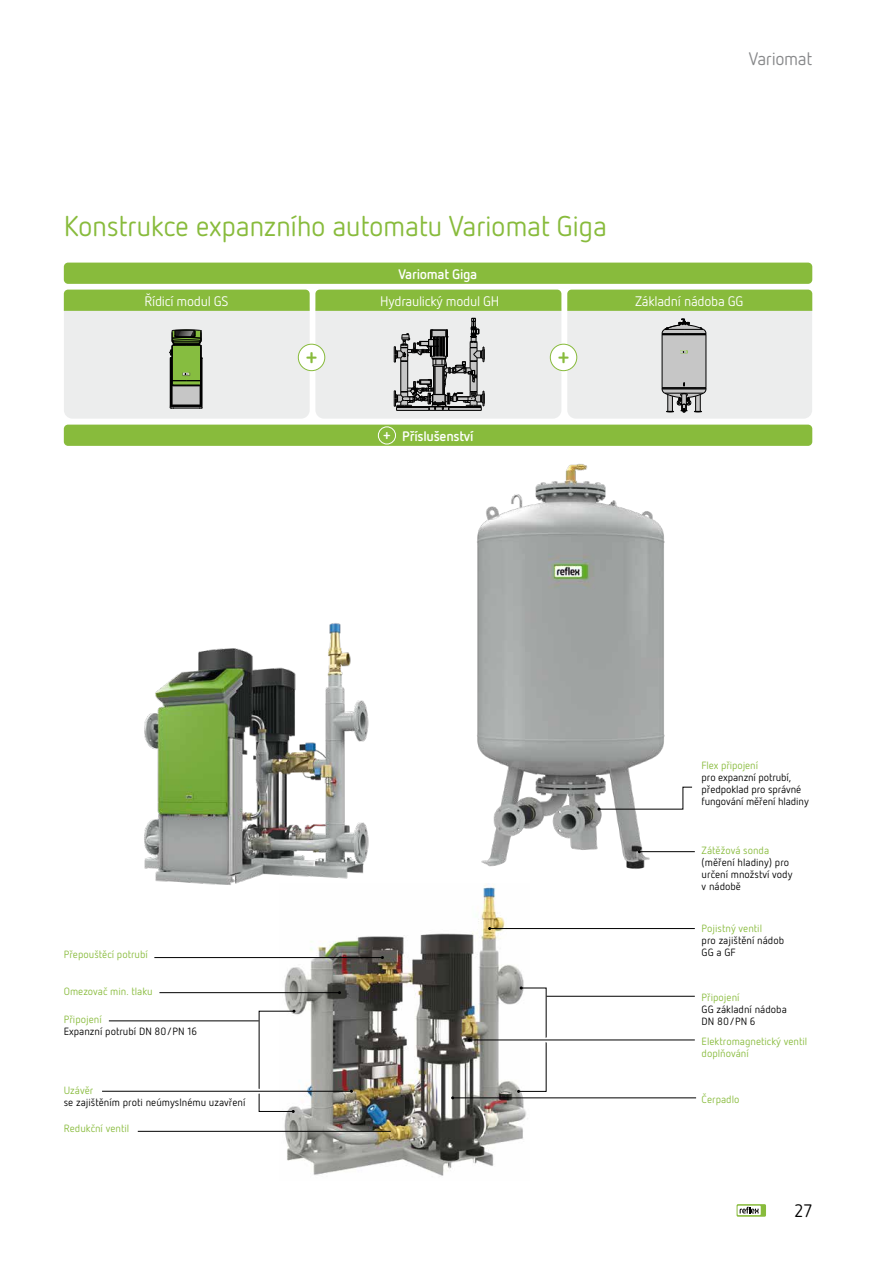
<style>
.page{position:relative;width:893px;height:1263px;background:#fff}
.page>*{position:absolute;margin:0;border:0;box-sizing:border-box;transform-origin:0 0}
.t1{font:28.5px "Netto Pro";letter-spacing:-.015em;color:#88bb3c}
.t2{font:700 21.15px "Netto Pro";color:#88bb3c}
.t3{font:18px "Netto Pro";letter-spacing:-.02em;color:#87888a}
.t4{font:18px "Netto Pro";color:#000}
.t5{font:13.8px "Netto Pro";letter-spacing:-.02em;color:#fff}
.t6{font:700 13.8px "Netto Pro";letter-spacing:-.02em;color:#fff}
.t7{font:10.5px/12px "Netto Pro";color:#000}
.t8{font:10.5px/12px "Netto Pro";color:#88bb3c}
</style>
<div class="page">
<div style="left:64px;top:302px;width:246px;height:117px;background:#eceded;border-radius:9px"></div>
<div style="left:315px;top:302px;width:246px;height:117px;background:#eceded;border-radius:9px"></div>
<div style="left:567px;top:302px;width:245px;height:117px;background:#eceded;border-radius:9px"></div>
<img style="left:280px;top:885px;width:250px;height:291px">
<img style="left:477px;top:464px;width:208px;height:405px">
<img style="left:144px;top:623px;width:236px;height:270px">
<svg style="left:661px;top:319px;width:46px;height:94px"></svg>
<svg style="left:394px;top:318px;width:91px;height:93px"></svg>
<svg style="left:169px;top:330px;width:34px;height:79px;background:#6e8451"></svg>
<svg style="left:256px;top:1010px;width:40px;height:103px"></svg>
<hr style="left:154px;top:957px;width:228px;height:1px;background:#000">
<hr style="left:453px;top:1097px;width:243px;height:1px;background:#000">
<hr style="left:490px;top:928px;width:205px;height:1px;background:#000">
<hr style="left:159px;top:992px;width:181px;height:1px;background:#000">
<hr style="left:102px;top:1091px;width:249px;height:1px;background:#000">
<hr style="left:138px;top:1131px;width:253px;height:1px;background:#000">
<hr style="left:109px;top:1020px;width:150px;height:1px;background:#000">
<hr style="left:546px;top:996px;width:149px;height:1px;background:#000">
<div style="left:64px;top:425px;width:748px;height:21px;background:#88bb3c;border-radius:4px"></div>
<div style="left:378px;top:427px;width:18px;height:17px;border:1px solid #fff;border-radius:50%"></div>
<svg style="left:517px;top:986px;width:32px;height:107px"></svg>
<hr style="left:469px;top:1039px;width:226px;height:1px;background:#000">
<hr style="left:639px;top:851px;width:56px;height:1px;background:#000">
<svg style="left:597px;top:786px;width:96px;height:25px"></svg>
<div style="left:64px;top:290px;width:497px;height:21px;background:#88bb3c"></div>
<div style="left:64px;top:263px;width:748px;height:21px;background:#88bb3c;border-radius:4px"></div>
<div style="left:567px;top:290px;width:245px;height:21px;background:#88bb3c"></div>
<div style="left:298px;top:344px;width:27px;height:27px;background:#fff;border-radius:50%"></div>
<div style="left:298px;top:344px;width:27px;height:27px;border:1px solid #88bb3c;border-radius:50%"></div>
<div style="left:550px;top:344px;width:27px;height:27px;background:#fff;border-radius:50%"></div>
<div style="left:550px;top:344px;width:27px;height:27px;border:1px solid #88bb3c;border-radius:50%"></div>
<svg style="left:737px;top:1204px;width:29px;height:13px"></svg>
<svg style="left:737px;top:1206px;width:24px;height:9px"></svg>
<svg style="left:740px;top:1207px;width:19px;height:6px"></svg>
<h3 class="t3" style="left:749px;top:47px;width:65px">Variomat</h3>
<h1 class="t1" style="left:64px;top:207px;width:545px">Konstrukce expanzního automatu Variomat Giga</h1>
<h3 class="t6" style="left:398px;top:265px;width:80px">Variomat Giga</h3>
<h3 class="t5" style="left:145px;top:292px;width:85px">Řídicí modul GS</h3>
<h3 class="t5" style="left:380px;top:292px;width:121px">Hydraulický modul GH</h3>
<h2 class="t2" style="left:306px;top:341px;width:13px">+</h2>
<h2 class="t2" style="left:558px;top:341px;width:13px">+</h2>
<h3 class="t6" style="left:383px;top:427px;width:92px"><sup>+</sup> Příslušenství</h3>
<h3 class="t5" style="left:635px;top:292px;width:110px">Základní nádoba GG</h3>
<p class="t8" style="left:64px;top:948px;width:86px">Přepouštěcí potrubí</p>
<p class="t8" style="left:64px;top:985px;width:91px">Omezovač min. tlaku</p>
<p class="t8" style="left:64px;top:1013px;width:40px">Připojení</p>
<p class="t7" style="left:64px;top:1025px;width:135px">Expanzní potrubí DN 80/PN 16</p>
<p class="t8" style="left:702px;top:759px;width:58px">Flex připojení</p>
<p class="t7" style="left:702px;top:771px;width:109px">pro expanzní potrubí, předpoklad pro správné fungování měření hladiny</p>
<p class="t8" style="left:702px;top:844px;width:69px">Zátěžová sonda</p>
<p class="t7" style="left:702px;top:856px;width:92px">(měření hladiny) pro určení množství vody v nádobě</p>
<p class="t8" style="left:702px;top:922px;width:62px">Pojistný ventil</p>
<p class="t7" style="left:702px;top:934px;width:84px">pro zajištění nádob<br>GG a GF</p>
<p class="t8" style="left:702px;top:991px;width:40px">Připojení</p>
<p class="t7" style="left:702px;top:1003px;width:87px">GG základní nádoba<br>DN 80/PN 6</p>
<p class="t8" style="left:702px;top:1035px;width:107px">Elektromagnetický ventil doplňování</p>
<p class="t8" style="left:64px;top:1084px;width:31px">Uzávěr</p>
<p class="t7" style="left:64px;top:1096px;width:183px">se zajištěním proti neúmyslnému uzavření</p>
<p class="t8" style="left:702px;top:1093px;width:39px">Čerpadlo</p>
<p class="t8" style="left:64px;top:1122px;width:67px">Redukční ventil</p>
<h3 class="t4" style="left:794px;top:1199px;width:19px">27</h3>
</div>
